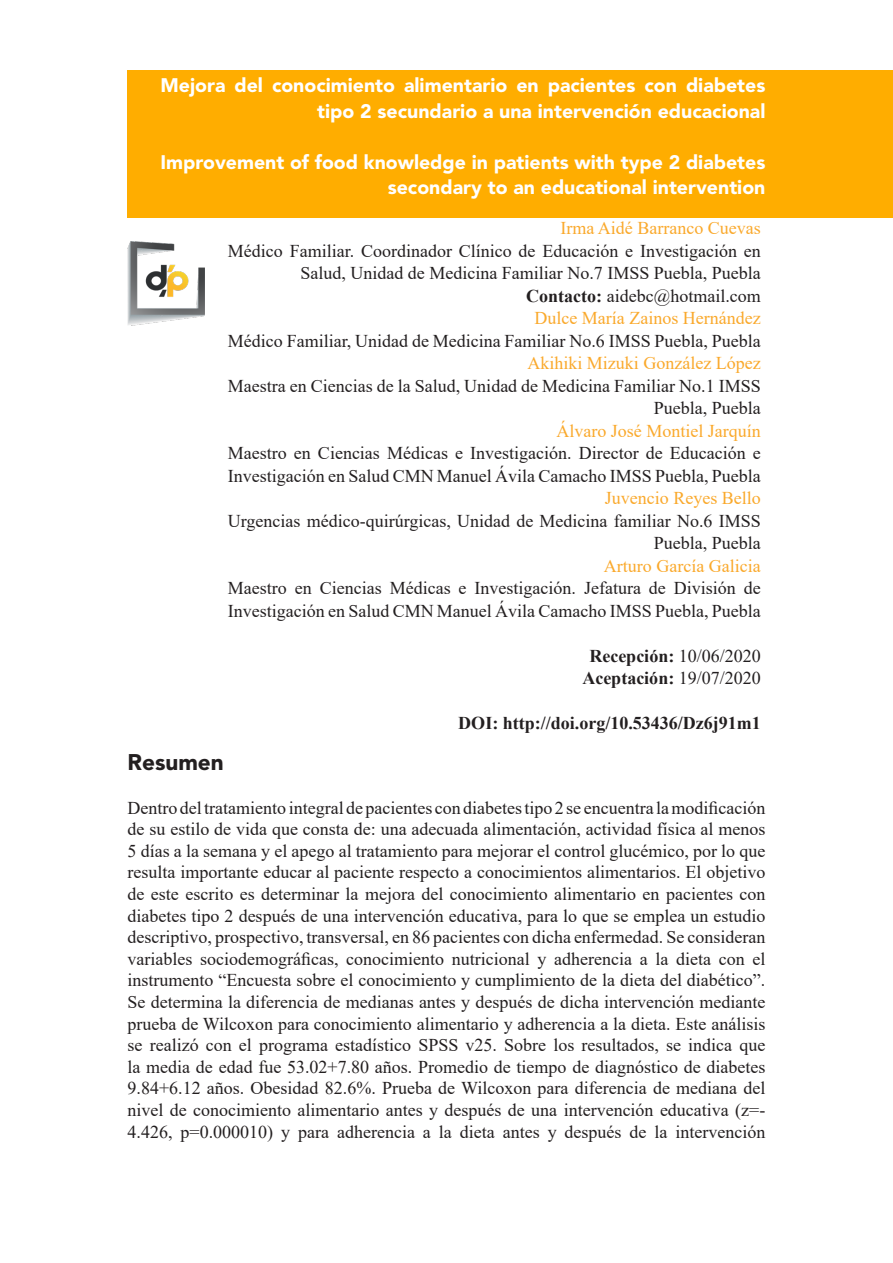
<style>
.page{position:relative;width:893px;height:1263px;background:#fff}
.page>*{position:absolute;margin:0;border:0;box-sizing:border-box;transform-origin:0 0}
.t1{font:900 22.5px "Avenir LT Std";color:#231f20}
.t2{font:900 19.5px/25.5px "Avenir LT Std";color:#fff;text-align:right}
.t3{font:18px/21.6px "Times New Roman";color:#231f20;text-align:right}
.t4{font:18px "Times New Roman";color:#faa92c}
.t5{font:700 18px "Times New Roman";color:#231f20}
.s1{font-weight:700}
.s2{font-weight:400}
</style>
<div class="page">
<div style="left:128px;top:70px;width:765px;height:148px;background:#ffad00"></div>
<img style="left:128px;top:242px;width:76px;height:84px">
<p class="t2" style="left:160px;top:72px;width:606px">Mejora del conocimiento alimentario en pacientes con diabetes tipo 2 secundario a una intervención educacional</p>
<p class="t2" style="left:160px;top:149px;width:606px">Improvement of food knowledge in patients with type 2 diabetes secondary to an educational intervention</p>
<p class="t4" style="left:560px;top:216px;width:202px">Irma Aidé Barranco Cuevas</p>
<p class="t3" style="left:228px;top:239px;width:534px;line-height:22.5px">Médico Familiar. Coordinador Clínico de Educación e Investigación en<br>Salud, Unidad de Medicina Familiar No.7 IMSS Puebla, Puebla</p>
<p class="t3" style="left:526px;top:284px;width:236px"><span class="s1">Contacto:</span> aidebc@hotmail.com</p>
<p class="t4" style="left:534px;top:306px;width:228px">Dulce María Zainos Hernández</p>
<p class="t3" style="left:228px;top:329px;width:534px">Médico Familiar, Unidad de Medicina Familiar No.6 IMSS Puebla, Puebla</p>
<p class="t4" style="left:527px;top:351px;width:235px">Akihiki Mizuki González López</p>
<p class="t3" style="left:228px;top:374px;width:534px;line-height:22.5px">Maestra en Ciencias de la Salud, Unidad de Medicina Familiar No.1 IMSS<br>Puebla, Puebla</p>
<p class="t4" style="left:556px;top:418px;width:206px">Álvaro José Montiel Jarquín</p>
<p class="t3" style="left:228px;top:441px;width:534px;line-height:22.5px;text-align:left">Maestro en Ciencias Médicas e Investigación. Director de Educación e<br>Investigación en Salud CMN Manuel Ávila Camacho IMSS Puebla, Puebla</p>
<p class="t4" style="left:605px;top:486px;width:157px">Juvencio Reyes Bello</p>
<p class="t3" style="left:228px;top:509px;width:534px;line-height:22.5px">Urgencias médico-quirúrgicas, Unidad de Medicina familiar No.6 IMSS<br>Puebla, Puebla</p>
<p class="t4" style="left:604px;top:553px;width:158px">Arturo García Galicia</p>
<p class="t3" style="left:228px;top:576px;width:534px;line-height:22.5px;text-align:left">Maestro en Ciencias Médicas e Investigación. Jefatura de División de<br>Investigación en Salud CMN Manuel Ávila Camacho IMSS Puebla, Puebla</p>
<p class="t5" style="left:589px;top:643px;width:173px">Recepción: <span class="s2">10/06/2020</span></p>
<p class="t5" style="left:582px;top:665px;width:180px">Aceptación: <span class="s2">19/07/2020</span></p>
<p class="t5" style="left:458px;top:710px;width:304px">DOI: http://doi.org/10.53436/Dz6j91m1</p>
<p class="t1" style="left:128px;top:749px;width:98px">Resumen</p>
<p class="t3" style="left:128px;top:796px;width:639px;text-align:justify">Dentro del tratamiento integral de pacientes con diabetes tipo 2 se encuentra la modificación de su estilo de vida que consta de: una adecuada alimentación, actividad física al menos 5 días a la semana y el apego al tratamiento para mejorar el control glucémico, por lo que resulta importante educar al paciente respecto a conocimientos alimentarios. El objetivo de este escrito es determinar la mejora del conocimiento alimentario en pacientes con diabetes tipo 2 después de una intervención educativa, para lo que se emplea un estudio descriptivo, prospectivo, transversal, en 86 pacientes con dicha enfermedad. Se consideran variables sociodemográficas, conocimiento nutricional y adherencia a la dieta con el instrumento “Encuesta sobre el conocimiento y cumplimiento de la dieta del diabético”.<br>Se determina la diferencia de medianas antes y después de dicha intervención mediante prueba de Wilcoxon para conocimiento alimentario y adherencia a la dieta. Este análisis se realizó con el programa estadístico SPSS v25. Sobre los resultados, se indica que la media de edad fue 53.02+7.80 años. Promedio de tiempo de diagnóstico de diabetes 9.84+6.12 años. Obesidad 82.6%. Prueba de Wilcoxon para diferencia de mediana del nivel de conocimiento alimentario antes y después de una intervención educativa (z=- 4.426, p=0.000010) y para adherencia a la dieta antes y después de la intervención</p>
</div>
